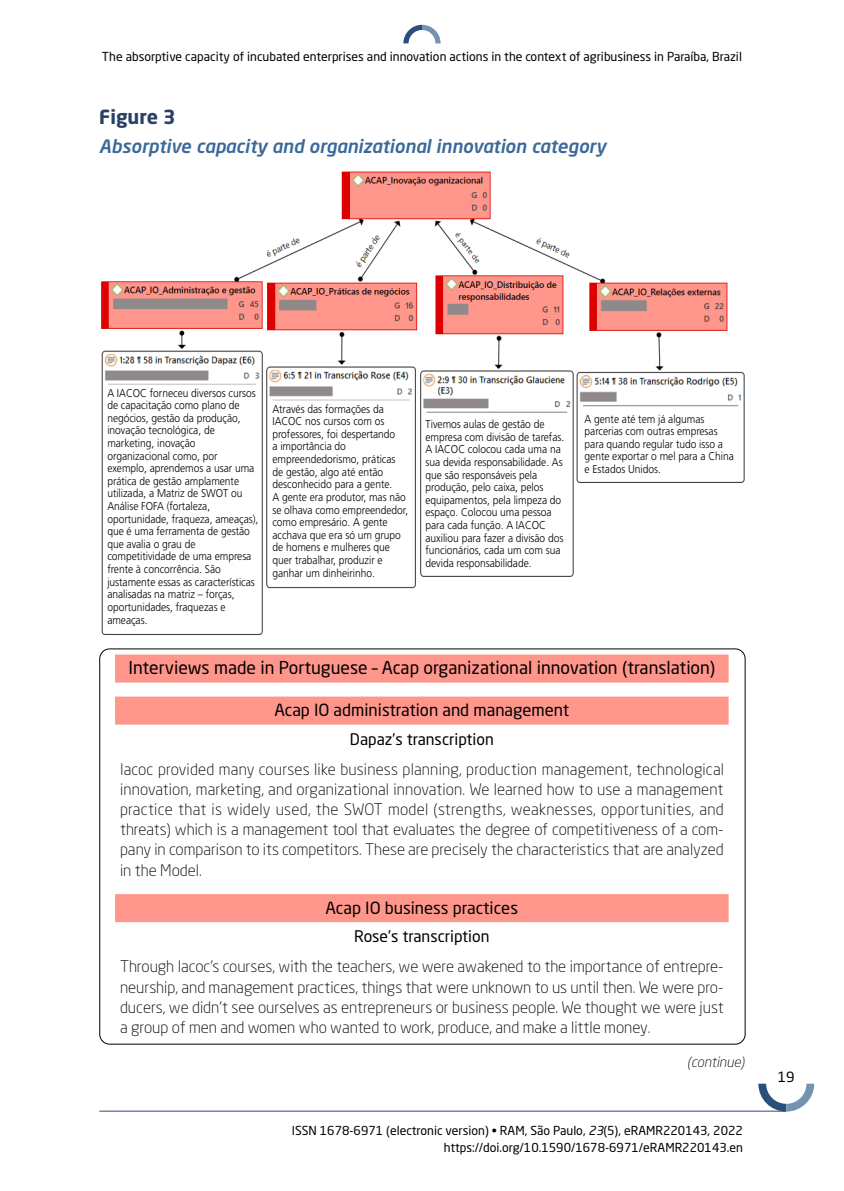
<style>
.page{position:relative;width:844px;height:1191px;background:#fff}
.page>*{position:absolute;margin:0;border:0;box-sizing:border-box;transform-origin:0 0}
.t1{font:700 19.25px "Neo Sans Std";color:#2a4166}
.t2{font:italic 500 18.38px "Neo Sans Std";color:#3a699a}
.t3{font:17.5px "Neo Sans Std";color:#000}
.t4{font:16.62px "Neo Sans Std";color:#000}
.t5{font:300 15.75px/20.1px "Neo Sans Std";color:#000;text-align:justify}
.t6{font:15.75px "Neo Sans Std";color:#000}
.t7{font:italic 300 14px "Neo Sans Std";color:#000}
.t8{font:14px "Neo Sans Std";color:#000}
.t9{font:12.25px/17.5px "Neo Sans Std";color:#000;text-align:right}
.t10{font:300 11.38px/12.6px "Frutiger";letter-spacing:-.005em;color:#000;scale:.9 1}
.s1{font-style:italic}
</style>
<div class="page">
<hr style="left:99px;top:1110px;width:687px;height:1px;background:#2a4f7c">
<svg style="left:403px;top:25px;width:37px;height:18px"></svg>
<svg style="left:758px;top:1083px;width:56px;height:28px"></svg>
<img style="left:101px;top:171px;width:643px;height:464px">
<div style="left:107px;top:388px;width:152px;height:241px;background:#fff"></div>
<div style="left:272px;top:404px;width:139px;height:178px;background:#fff"></div>
<div style="left:425px;top:419px;width:143px;height:153px;background:#fff"></div>
<div style="left:584px;top:414px;width:154px;height:65px;background:#fff"></div>
<div style="left:115px;top:654px;width:613px;height:28px;background:#ff968c"></div>
<div style="left:115px;top:696px;width:613px;height:28px;background:#ff968c"></div>
<div style="left:115px;top:894px;width:613px;height:28px;background:#ff968c"></div>
<p class="t9" style="left:102px;top:47px;width:641px">The absorptive capacity of incubated enterprises and innovation actions in the context of agribusiness in Paraíba, Brazil</p>
<h1 class="t1" style="left:99px;top:104px;width:78px">Figure 3</h1>
<h2 class="t2" style="left:99px;top:135px;width:508px">Absorptive capacity and organizational innovation category</h2>
<p class="t10" style="left:107px;top:386px;width:169px">A IACOC forneceu diversos cursos de capacitação como plano de negócios, gestão da produção, inovação tecnológica, de marketing, inovação organizacional como, por exemplo, aprendemos a usar uma prática de gestão amplamente utilizada, a Matriz de SWOT ou<br>Análise FOFA (fortaleza, oportunidade, fraqueza, ameaças), que é uma ferramenta de gestão que avalia o grau de competitividade de uma empresa frente à concorrência. São justamente essas as características analisadas na matriz – forças, oportunidades, fraquezas e ameaças.</p>
<p class="t10" style="left:272px;top:402px;width:152px">Através das formações da<br>IACOC nos cursos com os professores, foi despertando<br>a importância do empreendedorismo, práticas de gestão, algo até então desconhecido para a gente.<br>A gente era produtor, mas não se olhava como empreendedor, como empresário. A gente acchava que era só um grupo de homens e mulheres que quer trabalhar, produzir e ganhar um dinheirinho.</p>
<p class="t10" style="left:425px;top:418px;width:156px">Tivemos aulas de gestão de empresa com divisão de tarefas.<br>A IACOC colocou cada uma na sua devida responsabilidade. As que são responsáveis pela produção, pelo caixa, pelos equipamentos, pela limpeza do espaço. Colocou uma pessoa para cada função. A IACOC auxiliou para fazer a divisão dos funcionários, cada um com sua devida responsabilidade.</p>
<p class="t10" style="left:584px;top:412px;width:167px">A gente até tem já algumas parcerias com outras empresas para quando regular tudo isso a gente exportar o mel para a China e Estados Unidos.</p>
<h3 class="t3" style="left:128px;top:657px;width:588px">Interviews made in Portuguese – Acap organizational innovation (translation)</h3>
<h3 class="t4" style="left:274px;top:700px;width:296px">Acap IO administration and management</h3>
<h3 class="t6" style="left:350px;top:729px;width:145px">Dapaz’s transcription</h3>
<p class="t5" style="left:120px;top:759px;width:605px">Iacoc provided many courses like business planning, production management, technological innovation, marketing, and organizational innovation. We learned how to use a management practice that is widely used, the SWOT model (strengths, weaknesses, opportunities, and threats) which is a management tool that evaluates the degree of competitiveness of a com&shy;pany in comparison to its competitors. These are precisely the characteristics that are analyzed in the Model.</p>
<h3 class="t4" style="left:325px;top:897px;width:194px">Acap IO business practices</h3>
<h3 class="t6" style="left:354px;top:927px;width:137px">Rose’s transcription</h3>
<p class="t5" style="left:120px;top:956px;width:605px">Through Iacoc’s courses, with the teachers, we were awakened to the importance of entrepre&shy;neurship, and management practices, things that were unknown to us until then. We were pro&shy;ducers, we didn’t see ourselves as entrepreneurs or business people. We thought we were just a group of men and women who wanted to work, produce, and make a little money.</p>
<p class="t7" style="left:687px;top:1053px;width:59px">(continue)</p>
<p class="t9" style="left:292px;top:1121px;width:452px">ISSN 1678-6971 (electronic version) • RAM, São Paulo, <span class="s1">23</span>(5), eRAMR220143, 2022 https://doi.org/10.1590/1678-6971/eRAMR220143.en</p>
<p class="t8" style="left:777px;top:1068px;width:18px">19</p>
</div>
